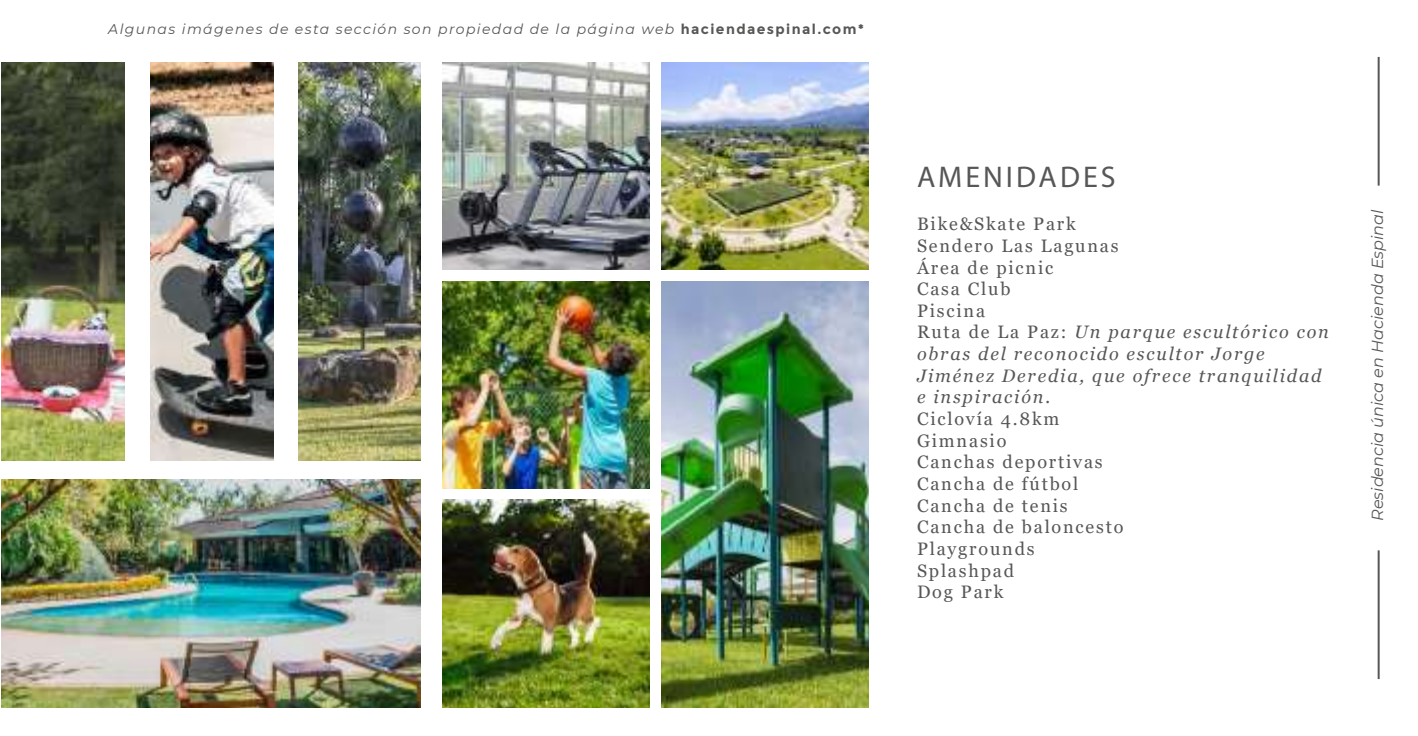
<style>
.page{position:relative;width:1418px;height:736px;background:#fff}
.page>*{position:absolute;margin:0;border:0;box-sizing:border-box;transform-origin:0 0}
.t1{font:700 30px "Montserrat Roman";letter-spacing:.1em;color:#575756}
.t2{font:italic 18px/21.6px "Georgia";letter-spacing:.1em;color:#575756}
.t3{font:18px/21.6px "Georgia";letter-spacing:.1em;color:#575756}
.t4{font:italic 16px "Montserrat";color:#575756}
.t5{font:italic 14px "Montserrat";letter-spacing:.1em;color:#575756}
.s1{font-weight:700;font-style:normal}
.s2{font-style:normal}
</style>
<div class="page">
<img style="left:443px;top:62px;width:207px;height:207px">
<img style="left:443px;top:281px;width:207px;height:207px">
<img style="left:661px;top:62px;width:207px;height:207px">
<img style="left:661px;top:281px;width:207px;height:425px">
<img style="left:443px;top:500px;width:207px;height:206px">
<hr style="left:1377px;top:57px;width:2px;height:128px;background:#575756">
<hr style="left:1377px;top:550px;width:2px;height:128px;background:#575756">
<img style="left:298px;top:62px;width:123px;height:398px">
<img style="left:2px;top:62px;width:122px;height:398px">
<img style="left:151px;top:62px;width:122px;height:398px">
<img style="left:2px;top:479px;width:419px;height:227px">
<p class="t5" style="left:108px;top:19px;width:757px">Algunas imágenes de esta sección son propiedad de la página web <span class="s1">haciendaespinal.com*</span></p>
<h1 class="t1" style="left:917px;top:158px;width:200px">AMENIDADES</h1>
<p class="t2" style="left:917px;top:213px;width:413px"><span class="s2">Bike&amp;Skate Park<br>Sendero Las Lagunas<br>Área de picnic<br>Casa Club<br>Piscina<br>Ruta de La Paz:</span> Un parque escultórico con obras del reconocido escultor Jorge<br>Jiménez Deredia, que ofrece tranquilidad e inspiración.</p>
<p class="t3" style="left:917px;top:408px;width:208px">Ciclovía 4.8km<br>Gimnasio<br>Canchas deportivas<br>Cancha de fútbol<br>Cancha de tenis<br>Cancha de baloncesto<br>Playgrounds<br>Splashpad<br>Dog Park</p>
<p class="t4" style="left:1366px;top:520px;width:312px;rotate:-90deg">Residencia única en Hacienda Espinal</p>
</div>
